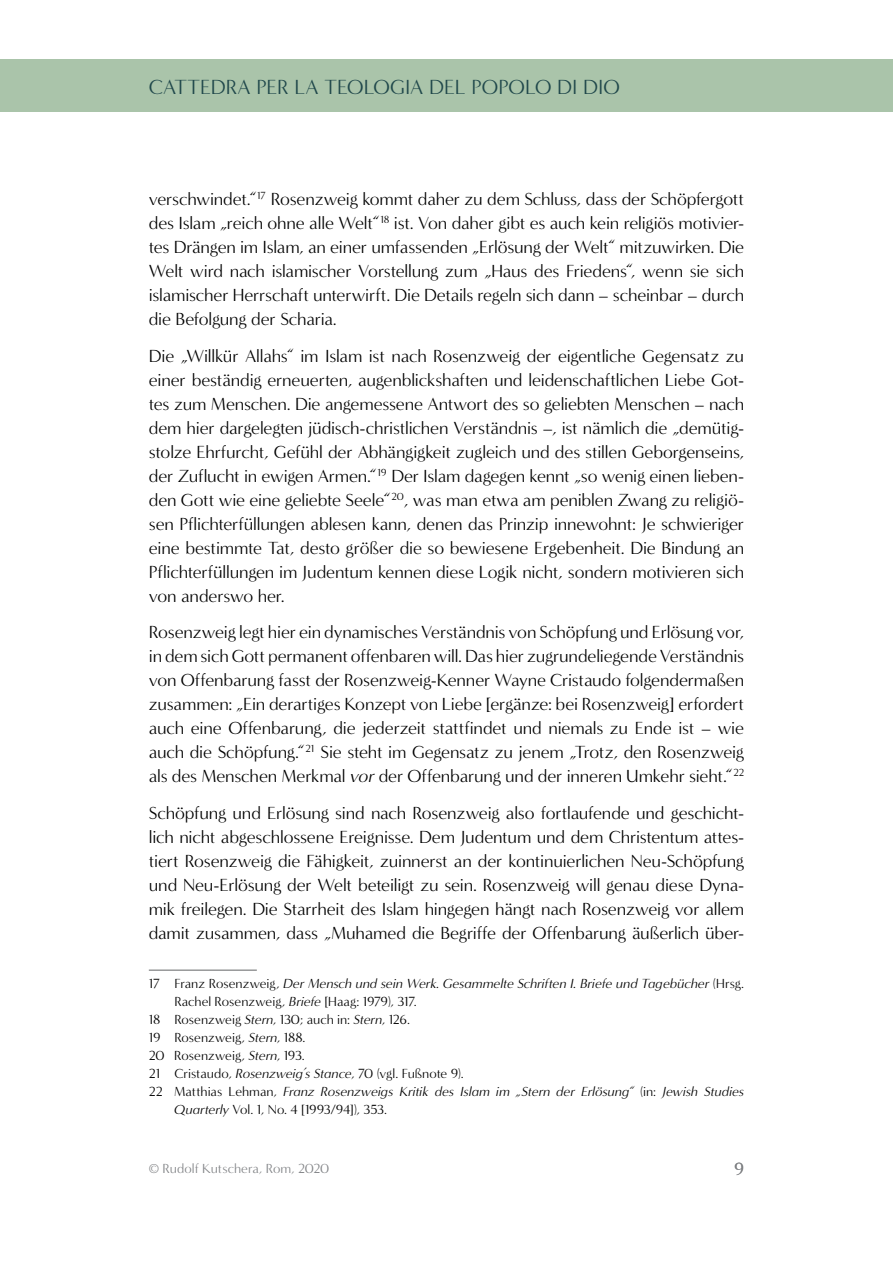
<style>
.page{position:relative;width:893px;height:1263px;background:#fff}
.page>*{position:absolute;margin:0;border:0;box-sizing:border-box;transform-origin:0 0}
.t1{font:21px "Minerva Modern";color:#20484b}
.t2{font:18px/24px "Minerva Modern";letter-spacing:-.015em;color:#000;text-align:justify}
.t3{font:18px "Minerva Modern";color:#808285}
.t4{font:13.5px "Minerva Modern";letter-spacing:-.01em;color:#000}
.t5{font:italic 13.5px "Minerva Modern";color:#000}
.t6{font:13.5px "Minerva Modern";letter-spacing:-.01em;color:#808285}
.s1{font-style:italic}
.s2{font-style:normal}
</style>
<div class="page">
<div style="left:0;top:60px;width:893px;height:52px;background:#aac4aa"></div>
<hr style="left:149px;top:970px;width:108px;height:1px;background:#636466">
<p class="t1" style="left:149px;top:74px;width:473px">cattedra per la teologia del popolo di dio</p>
<p class="t2" style="left:149px;top:187px;width:597px">verschwindet.“<sup>17</sup> Rosenzweig kommt daher zu dem Schluss, dass der Schöpfergott des Islam „reich ohne alle Welt“<sup>18</sup> ist. Von daher gibt es auch kein religiös motivier&shy;tes Drängen im Islam, an einer umfassenden „Erlösung der Welt“ mitzuwirken. Die Welt wird nach islamischer Vorstellung zum „Haus des Friedens“, wenn sie sich islamischer Herrschaft unterwirft. Die Details regeln sich dann – scheinbar – durch die Befolgung der Scharia.</p>
<p class="t2" style="left:149px;top:344px;width:597px">Die „Willkür Allahs“ im Islam ist nach Rosenzweig der eigentliche Gegensatz zu einer beständig erneuerten, augenblickshaften und leidenschaftlichen Liebe Got&shy;tes zum Menschen. Die angemessene Antwort des so geliebten Menschen – nach dem hier dargelegten jüdisch-christlichen Verständnis –, ist nämlich die „demütig&shy;stolze Ehrfurcht, Gefühl der Abhängigkeit zugleich und des stillen Geborgenseins, der Zuflucht in ewigen Armen.“<sup>19</sup> Der Islam dagegen kennt „so wenig einen lieben&shy;den Gott wie eine geliebte Seele“<sup>20</sup>, was man etwa am peniblen Zwang zu religiö&shy;sen Pflichterfüllungen ablesen kann, denen das Prinzip innewohnt: Je schwieriger eine bestimmte Tat, desto größer die so bewiesene Ergebenheit. Die Bindung an Pflichterfüllungen im Judentum kennen diese Logik nicht, sondern motivieren sich von anderswo her.</p>
<p class="t2" style="left:149px;top:620px;width:597px">Rosenzweig legt hier ein dynamisches Verständnis von Schöpfung und Erlösung vor, in dem sich Gott permanent offenbaren will. Das hier zugrundeliegende Verständnis von Offenbarung fasst der Rosenzweig-Kenner Wayne Cristaudo folgendermaßen zusammen: „Ein derartiges Konzept von Liebe [ergänze: bei Rosenzweig] erfordert auch eine Offenbarung, die jederzeit stattfindet und niemals zu Ende ist – wie auch die Schöpfung.“<sup>21</sup> Sie steht im Gegensatz zu jenem „Trotz, den Rosenzweig als des Menschen Merkmal <span class="s1">vor</span> der Offenbarung und der inneren Umkehr sieht.“<sup>22</sup></p>
<p class="t2" style="left:149px;top:801px;width:597px">Schöpfung und Erlösung sind nach Rosenzweig also fortlaufende und geschicht&shy;lich nicht abgeschlossene Ereignisse. Dem Judentum und dem Christentum attes&shy;tiert Rosenzweig die Fähigkeit, zuinnerst an der kontinuierlichen Neu-Schöpfung und Neu-Erlösung der Welt beteiligt zu sein. Rosenzweig will genau diese Dyna&shy;mik freilegen. Die Starrheit des Islam hingegen hängt nach Rosenzweig vor allem damit zusammen, dass „Muhamed die Begriffe der Offenbarung äußerlich über-</p>
<p class="t5" style="left:149px;top:976px;width:597px"><span class="s2">17 F ranz Rosenzweig,</span> Der Mensch und sein Werk. Gesammelte Schriften I. Briefe und Tagebücher <span class="s2">(Hrsg.</span></p>
<p class="t4" style="left:174px;top:994px;width:244px">Rachel Rosenzweig, <span class="s1">Briefe</span> [Haag: 1979), 317.</p>
<p class="t4" style="left:149px;top:1012px;width:263px">18 Rosenzweig <span class="s1">Stern</span>, 130; auch in: <span class="s1">Stern</span>, 126.</p>
<p class="t4" style="left:149px;top:1030px;width:158px">19 Rosenzweig, <span class="s1">Stern</span>, 188.</p>
<p class="t4" style="left:149px;top:1048px;width:158px">20 Rosenzweig, <span class="s1">Stern</span>, 193.</p>
<p class="t4" style="left:149px;top:1066px;width:316px">21 C ristaudo, <span class="s1">Rosenzweig’s Stance</span>, 70 (vgl. Fußnote 9).</p>
<p class="t5" style="left:149px;top:1084px;width:597px"><span class="s2">22 Matthias Lehman,</span> Franz Rosenzweigs Kritik des Islam im „Stern der Erlösung“ <span class="s2">(in:</span> Jewish Studies</p>
<p class="t4" style="left:174px;top:1102px;width:214px"><span class="s1">Quarterly</span> Vol. 1, N o. 4 [1993/94]), 353.</p>
<p class="t6" style="left:149px;top:1161px;width:182px">© Rudolf Kutschera, Rom, 2020</p>
<p class="t3" style="left:734px;top:1159px;width:11px">9</p>
</div>
